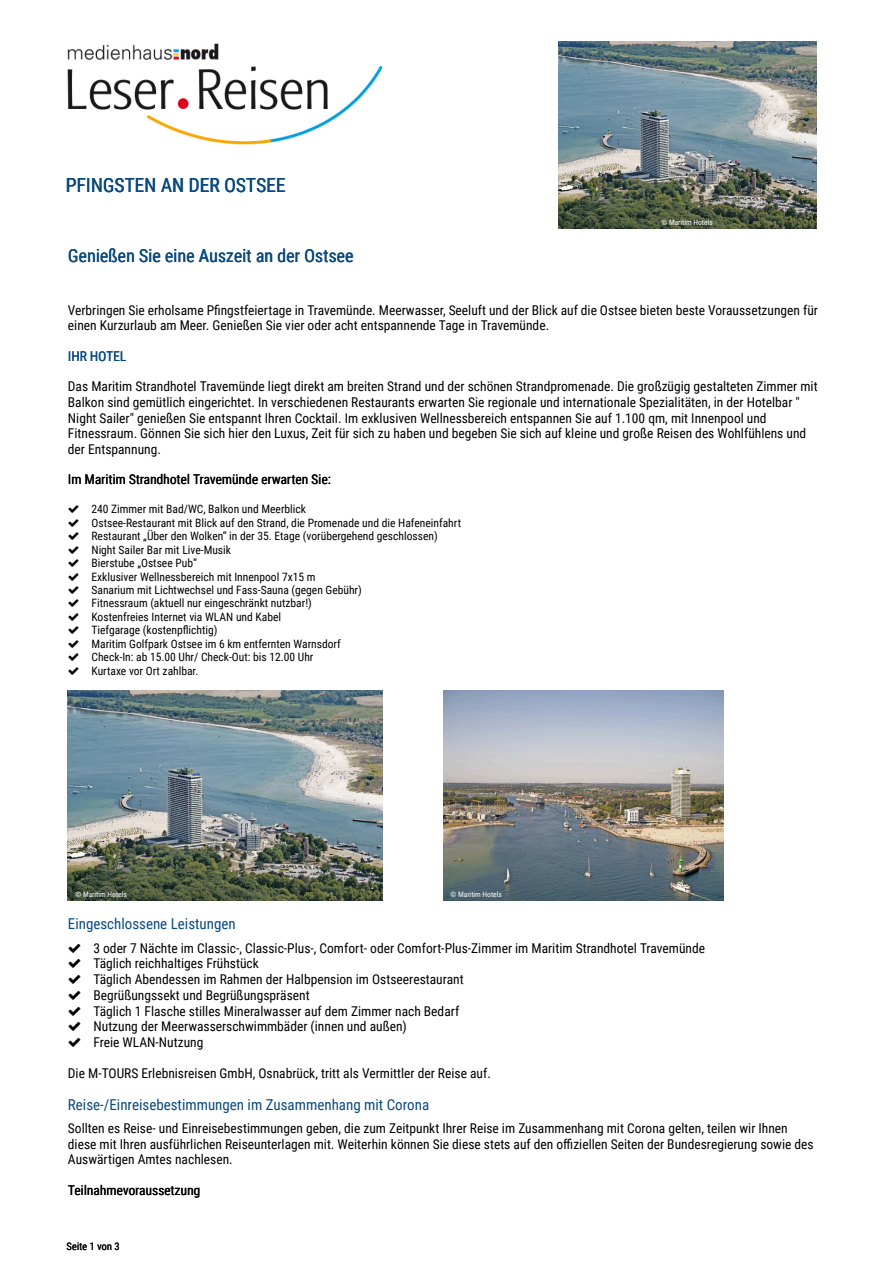
<style>
.page{position:relative;width:893px;height:1263px;background:#fff}
.page>*{position:absolute;margin:0;border:0;box-sizing:border-box;transform-origin:0 0}
.t1{font:19.5px "Roboto Condensed";color:#0a4a7e}
.t2{font:18px "Roboto Condensed";color:#0a4a7e}
.t3{font:15px "Roboto Condensed";color:#0a4a7e}
.t4{font:13.5px/15.8px "Roboto Condensed";color:#000}
.t5{font:13.5px "Roboto Condensed";color:#0a4a7e}
.t6{font:11.55px/13.5px "Roboto Condensed";color:#000}
.t7{font:10.5px "Roboto Condensed";color:#000}
.t8{font:7.5px "Roboto Condensed";color:#fff}
</style>
<div class="page">
<img style="left:68px;top:690px;width:315px;height:210px">
<img style="left:443px;top:690px;width:281px;height:210px">
<img style="left:67px;top:43px;width:316px;height:102px">
<img style="left:558px;top:41px;width:258px;height:188px">
<h1 class="t1" style="left:66px;top:176px;width:221px">PFINGSTEN AN DER OSTSEE</h1>
<h2 class="t2" style="left:68px;top:247px;width:287px">Genießen Sie eine Auszeit an der Ostsee</h2>
<p class="t8" style="left:661px;top:219px;width:53px">© Maritim Hotels</p>
<p class="t4" style="left:68px;top:303px;width:751px">Verbringen Sie erholsame Pfingstfeiertage in Travemünde. Meerwasser, Seeluft und der Blick auf die Ostsee bieten beste Voraussetzungen für einen Kurzurlaub am Meer. Genießen Sie vier oder acht entspannende Tage in Travemünde.</p>
<p class="t5" style="left:68px;top:350px;width:60px">IHR HOTEL</p>
<p class="t4" style="left:68px;top:380px;width:751px">Das Maritim Strandhotel Travemünde liegt direkt am breiten Strand und der schönen Strandpromenade. Die großzügig gestalteten Zimmer mit Balkon sind gemütlich eingerichtet. In verschiedenen Restaurants erwarten Sie regionale und internationale Spezialitäten, in der Hotelbar " Night Sailer" genießen Sie entspannt Ihren Cocktail. Im exklusiven Wellnessbereich entspannen Sie auf 1.100 qm, mit Innenpool und Fitnessraum. Gönnen Sie sich hier den Luxus, Zeit für sich zu haben und begeben Sie sich auf kleine und große Reisen des Wohlfühlens und der Entspannung.</p>
<p class="t4" style="left:68px;top:472px;width:264px">Im Maritim Strandhotel Travemünde erwarten Sie:</p>
<p class="t6" style="left:92px;top:503px;width:371px">240 Zimmer mit Bad/WC, Balkon und Meerblick<br>Ostsee-Restaurant mit Blick auf den Strand, die Promenade und die Hafeneinfahrt Restaurant „Über den Wolken“ in der 35. Etage (vorübergehend geschlossen)<br>Night Sailer Bar mit Live-Musik<br>Bierstube „Ostsee Pub“<br>Exklusiver Wellnessbereich mit Innenpool 7x15 m<br>Sanarium mit Lichtwechsel und Fass-Sauna (gegen Gebühr)<br>Fitnessraum (aktuell nur eingeschränkt nutzbar!)<br>Kostenfreies Internet via WLAN und Kabel<br>Tiefgarage (kostenpflichtig)<br>Maritim Golfpark Ostsee im 6 km entfernten Warnsdorf<br>Check-In: ab 15.00 Uhr/ Check-Out: bis 12.00 Uhr<br>Kurtaxe vor Ort zahlbar.</p>
<p class="t8" style="left:75px;top:891px;width:53px">© Maritim Hotels</p>
<p class="t8" style="left:450px;top:891px;width:53px">© Maritim Hotels</p>
<p class="t3" style="left:68px;top:917px;width:169px">Eingeschlossene Leistungen</p>
<p class="t4" style="left:93px;top:941px;width:613px">3 oder 7 Nächte im Classic-, Classic-Plus-, Comfort- oder Comfort-Plus-Zimmer im Maritim Strandhotel Travemünde Täglich reichhaltiges Frühstück<br>Täglich Abendessen im Rahmen der Halbpension im Ostseerestaurant<br>Begrüßungssekt und Begrüßungspräsent<br>Täglich 1 Flasche stilles Mineralwasser auf dem Zimmer nach Bedarf<br>Nutzung der Meerwasserschwimmbäder (innen und außen)<br>Freie WLAN-Nutzung</p>
<p class="t4" style="left:68px;top:1066px;width:424px">Die M-TOURS Erlebnisreisen GmbH, Osnabrück, tritt als Vermittler der Reise auf.</p>
<p class="t3" style="left:68px;top:1098px;width:363px">Reise-/Einreisebestimmungen im Zusammenhang mit Corona</p>
<p class="t4" style="left:68px;top:1121px;width:747px">Sollten es Reise- und Einreisebestimmungen geben, die zum Zeitpunkt Ihrer Reise im Zusammenhang mit Corona gelten, teilen wir Ihnen diese mit Ihren ausführlichen Reiseunterlagen mit. Weiterhin können Sie diese stets auf den offiziellen Seiten der Bundesregierung sowie des<br>Auswärtigen Amtes nachlesen.</p>
<p class="t4" style="left:68px;top:1183px;width:134px">Teilnahmevoraussetzung</p>
<p class="t7" style="left:66px;top:1242px;width:55px">Seite 1 von 3</p>
</div>
